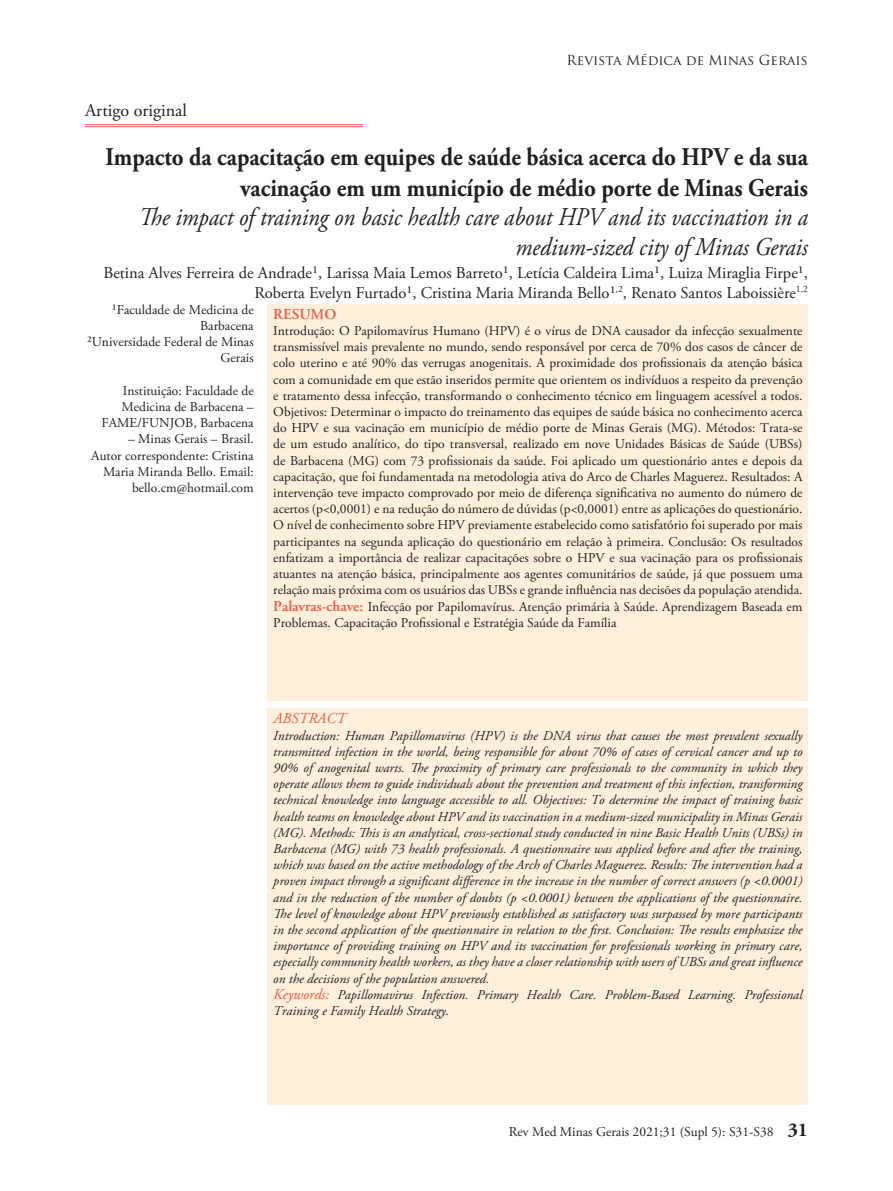
<style>
.page{position:relative;width:893px;height:1191px;background:#fff}
.page>*{position:absolute;margin:0;border:0;box-sizing:border-box;transform-origin:0 0}
.t1{font:700 25.5px/30.6px "Adobe Garamond Pro";color:#231f20;text-align:right;scale:.9 1}
.t2{font:italic 25.5px/30.6px "Adobe Garamond Pro";color:#231f20;text-align:right;scale:.9 1}
.t3{font:18px "Adobe Garamond Pro";color:#231f20}
.t4{font:16.5px/19.8px "Adobe Garamond Pro";color:#231f20;text-align:right}
.t5{font:italic 15px "Adobe Garamond Pro";letter-spacing:.015em;color:#f05947}
.t6{font:600 15px "Adobe Garamond Pro";color:#f05947}
.t7{font:13.5px/16.2px "Adobe Garamond Pro";color:#231f20;text-align:right}
.t8{font:italic 13.5px/16.2px "Adobe Garamond Pro";color:#231f20}
.t9{font:13.5px "Trajan Pro";color:#231f20}
.s1{font-weight:600;font-size:15px;color:#f05947}
.s2{font-size:15px;color:#f05947}
.s3{font-weight:700;font-size:19.5px}
</style>
<div class="page">
<div style="left:268px;top:304px;width:540px;height:396px;background:#fef0da"></div>
<div style="left:268px;top:708px;width:540px;height:396px;background:#fef0da"></div>
<hr style="left:85px;top:124px;width:278px;height:1px;background:#f05947">
<hr style="left:85px;top:126px;width:278px;height:1px;background:#f05947">
<h2 class="t3" style="left:85px;top:99px;width:103px">Artigo original</h2>
<p class="t9" style="left:566px;top:52px;width:243px">Revista Médica de Minas Gerais</p>
<h1 class="t1" style="left:106px;top:142px;width:782px">Impacto da capacitação em equipes de saúde básica acerca do HPV e da sua vacinação em um município de médio porte de Minas Gerais</h1>
<h1 class="t2" style="left:139px;top:202px;width:745px">The impact of training on basic health care about HPV and its vaccination in a medium-sized city of Minas Gerais</h1>
<p class="t4" style="left:103px;top:263px;width:706px">Betina Alves Ferreira de Andrade¹, Larissa Maia Lemos Barreto¹, Letícia Caldeira Lima¹, Luiza Miraglia Firpe¹,<br>Roberta Evelyn Furtado¹, Cristina Maria Miranda Bello¹<sup>,2</sup>, Renato Santos Laboissière<sup>1,2</sup></p>
<p class="t7" style="left:87px;top:302px;width:168px">¹Faculdade de Medicina de<br>Barbacena<br>²Universidade Federal de Minas<br>Gerais</p>
<p class="t7" style="left:102px;top:383px;width:154px">Instituição: Faculdade de<br>Medicina de Barbacena –<br>FAME/FUNJOB, Barbacena</p>
<p class="t7" style="left:91px;top:431px;width:164px">– Minas Gerais – Brasil.<br>Autor correspondente: Cristina<br>Maria Miranda Bello. Email: bello.cm@hotmail.com</p>
<p class="t6" style="left:273px;top:305px;width:64px">RESUMO</p>
<p class="t7" style="left:273px;top:323px;width:531px;text-align:justify">Introdução: O Papilomavírus Humano (HPV) é o vírus de DNA causador da infecção sexualmente transmissível mais prevalente no mundo, sendo responsável por cerca de 70% dos casos de câncer de colo uterino e até 90% das verrugas anogenitais. A proximidade dos profissionais da atenção básica com a comunidade em que estão inseridos permite que orientem os indivíduos a respeito da prevenção e tratamento dessa infecção, transformando o conhecimento técnico em linguagem acessível a todos.<br>Objetivos: Determinar o impacto do treinamento das equipes de saúde básica no conhecimento acerca do HPV e sua vacinação em município de médio porte de Minas Gerais (MG). Métodos: Trata-se de um estudo analítico, do tipo transversal, realizado em nove Unidades Básicas de Saúde (UBSs) de Barbacena (MG) com 73 profissionais da saúde. Foi aplicado um questionário antes e depois da capacitação, que foi fundamentada na metodologia ativa do Arco de Charles Maguerez. Resultados: A intervenção teve impacto comprovado por meio de diferença significativa no aumento do número de acertos (p&lt;0,0001) e na redução do número de dúvidas (p&lt;0,0001) entre as aplicações do questionário.<br>O nível de conhecimento sobre HPV previamente estabelecido como satisfatório foi superado por mais participantes na segunda aplicação do questionário em relação à primeira. Conclusão: Os resultados enfatizam a importância de realizar capacitações sobre o HPV e sua vacinação para os profissionais atuantes na atenção básica, principalmente aos agentes comunitários de saúde, já que possuem uma relação mais próxima com os usuários das UBSs e grande influência nas decisões da população atendida.<br><span class="s1">Palavras-chave:</span> Infecção por Papilomavírus. Atenção primária à Saúde. Aprendizagem Baseada em Problemas. Capacitação Profissional e Estratégia Saúde da Família</p>
<p class="t5" style="left:273px;top:709px;width:74px">ABSTRACT</p>
<p class="t8" style="left:273px;top:727px;width:531px">Introduction: Human Papillomavirus (HPV) is the DNA virus that causes the most prevalent sexually transmitted infection in the world, being responsible for about 70% of cases of cervical cancer and up to 90% of anogenital warts. The proximity of primary care professionals to the community in which they operate allows them to guide individuals about the prevention and treatment of this infection, transforming technical knowledge into language accessible to all. Objectives: To determine the impact of training basic health teams on knowledge about HPV and its vaccination in a medium-sized municipality in Minas Gerais (MG). Methods: This is an analytical, cross-sectional study conducted in nine Basic Health Units (UBSs) in Barbacena (MG) with 73 health professionals. A questionnaire was applied before and after the training, which was based on the active methodology of the Arch of Charles Maguerez. Results: The intervention had a proven impact through a significant difference in the increase in the number of correct answers (p &lt;0.0001) and in the reduction of the number of doubts (p &lt;0.0001) between the applications of the questionnaire.<br>The level of knowledge about HPV previously established as satisfactory was surpassed by more participants in the second application of the questionnaire in relation to the first. Conclusion: The results emphasize the importance of providing training on HPV and its vaccination for professionals working in primary care, especially community health workers, as they have a closer relationship with users of UBSs and great influence on the decisions of the population answered.<br><span class="s2">Keywords:</span> Papillomavirus Infection. Primary Health Care. Problem-Based Learning. Professional Training e Family Health Strategy.</p>
<p class="t7" style="left:509px;top:1123px;width:301px">Rev Med Minas Gerais 2021;31 (Supl 5): S31-S38 <span class="s3">31</span></p>
</div>
